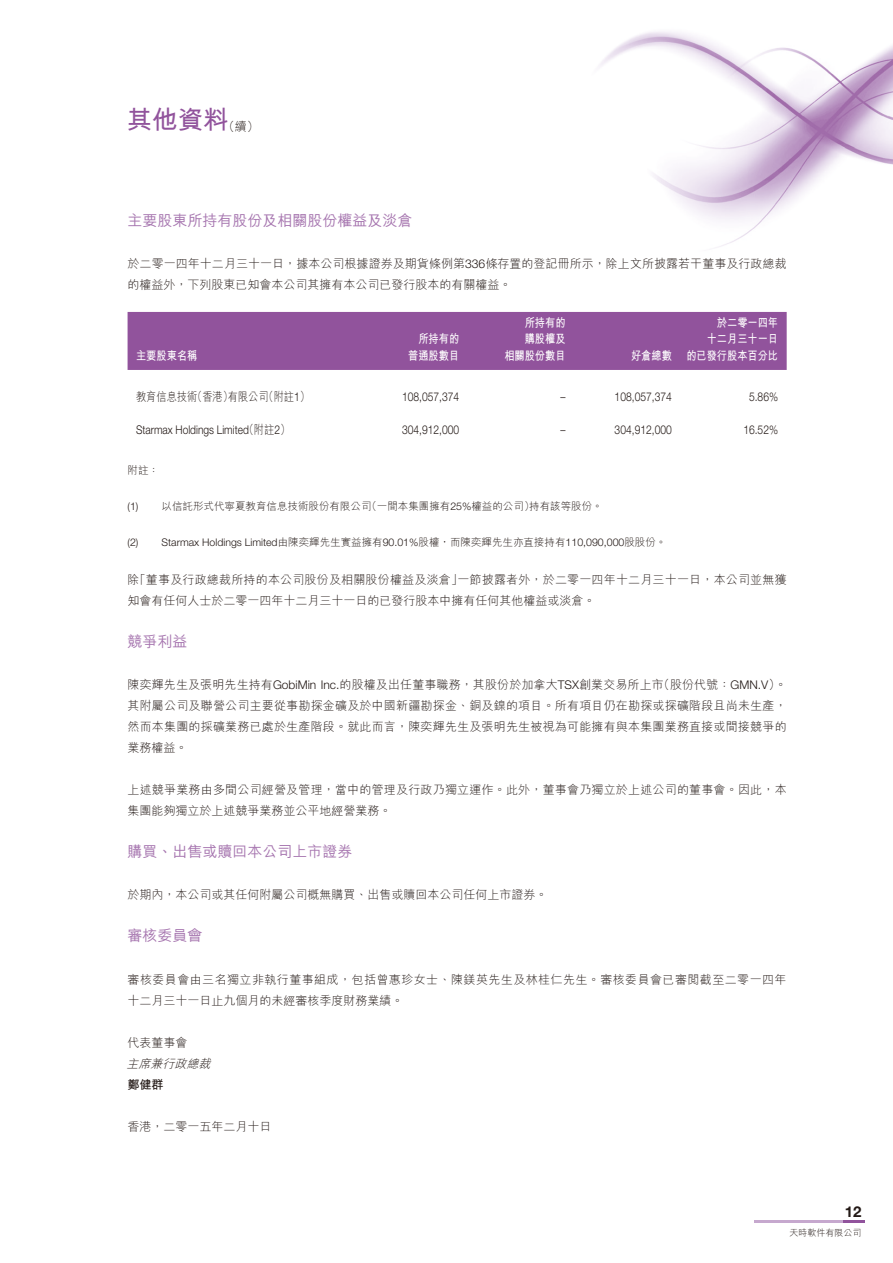
<style>
.page{position:relative;width:893px;height:1263px;background:#fff}
.page>*{position:absolute;margin:0;border:0;box-sizing:border-box;transform-origin:0 0}
.t1{font:25.5px "M Hei HK Bold E Ten B5 H";color:#91539c}
.t2{font:15px "M Hei HK Medium E Ten B5 H";color:#a675af}
.t3{font:700 15px "Helvetica Neue LT Std";color:#231916}
.t4{font:300 12.15px "Helvetica Neue LT Std";color:#231916;scale:.85 1}
.t5{font:12px/21px "M Hei HK Light E Ten B5 H";letter-spacing:.005em;color:#231916}
.t6{font:12px/21px "M Hei HK Light E Ten B5 H";letter-spacing:.035em;color:#231916}
.t7{font:12px/16.5px "M Hei HK Bold E Ten B5 H";color:#fff;text-align:right;scale:.85 1}
.t8{font:300 12px "Helvetica Neue LT Std";color:#231916;scale:.85 1}
.t9{font:12px "M Hei HK Light E Ten B5 H";letter-spacing:.005em;color:#231916;scale:.85 1}
.t10{font:italic 12px "M Hei HK Light E Ten B5 H";color:#231916}
.t11{font:12px "M Hei HK Bold E Ten B5 H";color:#231916}
.t12{font:300 10.5px "Helvetica Neue LT Std";color:#231916}
.t13{font:10.5px "M Hei HK Light E Ten B5 H";color:#231916}
.t14{font:9px "M Hei HK Light E Ten B5 H";color:#231916}
.s1{font-family:"M Hei HK Light E Ten B5 H";font-size:12px;color:#231916}
.s2{font-family:"Helvetica Neue LT Std";font-weight:300;font-size:12.15px}
.s3{font-size:12px}
.s4{font-family:"M Hei HK Light E Ten B5 H";font-weight:400}
.s5{font-size:12.15px}
.s6{font-family:"Helvetica Neue LT Std";font-weight:300}
.s7{font-family:"Helvetica Neue LT Std";font-weight:300;font-size:10.65px}
.s8{font-size:10.65px}
</style>
<div class="page">
<img style="left:600px;top:31px;width:293px;height:217px">
<hr style="left:754px;top:1220px;width:110px;height:3px;background:#c6a8ce">
<hr style="left:843px;top:1220px;width:22px;height:3px;background:#91539c">
<div style="left:128px;top:312px;width:659px;height:58px;background:#91539c"></div>
<h1 class="t1" style="left:127px;top:110px;width:133px">其他資料<span class="s1">（續）</span></h1>
<p class="t2" style="left:128px;top:215px;width:286px">主要股東所持有股份及相關股份權益及淡倉</p>
<p class="t5" style="left:128px;top:255px;width:661px">於二零一四年十二月三十一日，據本公司根據證券及期貨條例第<span class="s2">336</span>條存置的登記冊所示，除上文所披露若干董事及行政總裁的權益外，下列股東已知會本公司其擁有本公司已發行股本的有關權益。</p>
<p class="t7" style="left:136px;top:349px;width:74px">主要股東名稱</p>
<p class="t7" style="left:408px;top:332px;width:62px">所持有的普通股數目</p>
<p class="t7" style="left:504px;top:316px;width:74px">所持有的<br>購股權及<br>相關股份數目</p>
<p class="t7" style="left:631px;top:349px;width:50px">好倉總數</p>
<p class="t7" style="left:686px;top:316px;width:110px">於二零一四年<br>十二月三十一日<br>的已發行股本百分比</p>
<p class="t9" style="left:136px;top:392px;width:206px">教育信息技術（香港）有限公司（附註<span class="s2">1</span>）</p>
<p class="t4" style="left:402px;top:393px;width:69px">108<span class="s3">,</span>057<span class="s3">,</span>374</p>
<p class="t8" style="left:560px;top:393px;width:8px">–</p>
<p class="t4" style="left:615px;top:393px;width:69px">108<span class="s3">,</span>057<span class="s3">,</span>374</p>
<p class="t4" style="left:749px;top:393px;width:36px">5<span class="s3">.</span>86<span class="s3">%</span></p>
<p class="t8" style="left:136px;top:426px;width:183px">Starmax Holdings Limited<span class="s4">（附註</span><span class="s5">2</span><span class="s4">）</span></p>
<p class="t4" style="left:402px;top:426px;width:69px">304<span class="s3">,</span>912<span class="s3">,</span>000</p>
<p class="t8" style="left:560px;top:426px;width:8px">–</p>
<p class="t4" style="left:615px;top:426px;width:69px">304<span class="s3">,</span>912<span class="s3">,</span>000</p>
<p class="t4" style="left:743px;top:426px;width:42px">16<span class="s3">.</span>52<span class="s3">%</span></p>
<p class="t13" style="left:128px;top:466px;width:33px">附註：</p>
<p class="t13" style="left:128px;top:502px;width:477px"><span class="s6">(</span><span class="s7">1</span><span class="s6">)</span> 以信託形式代寧夏教育信息技術股份有限公司（一間本集團擁有<span class="s7">25</span><span class="s6">%</span>權益的公司）持有該等股份。</p>
<p class="t12" style="left:128px;top:538px;width:540px">(<span class="s8">2</span>) Starmax Holdings Limited<span class="s4">由陳奕輝先生實益擁有</span><span class="s8">90</span>.<span class="s8">01</span>%<span class="s4">股權，而陳奕輝先生亦直接持有</span><span class="s8">110</span>,<span class="s8">090</span>,<span class="s8">000</span><span class="s4">股股份。</span></p>
<p class="t5" style="left:128px;top:571px;width:661px">除「董事及行政總裁所持的本公司股份及相關股份權益及淡倉」一節披露者外，於二零一四年十二月三十一日，本公司並無獲知會有任何人士於二零一四年十二月三十一日的已發行股本中擁有任何其他權益或淡倉。</p>
<p class="t2" style="left:128px;top:636px;width:61px">競爭利益</p>
<p class="t5" style="left:128px;top:676px;width:661px;text-align:justify">陳奕輝先生及張明先生持有<span class="s6">GobiMin Inc.</span>的股權及出任董事職務，其股份於加拿大<span class="s6">TSX</span>創業交易所上市（股份代號：<span class="s6">GMN.V</span>）。其附屬公司及聯營公司主要從事勘探金礦及於中國新疆勘探金、銅及鎳的項目。所有項目仍在勘探或探礦階段且尚未生產，然而本集團的採礦業務已處於生產階段。就此而言，陳奕輝先生及張明先生被視為可能擁有與本集團業務直接或間接競爭的業務權益。</p>
<p class="t5" style="left:128px;top:781px;width:661px">上述競爭業務由多間公司經營及管理，當中的管理及行政乃獨立運作。此外，董事會乃獨立於上述公司的董事會。因此，本集團能夠獨立於上述競爭業務並公平地經營業務。</p>
<p class="t2" style="left:128px;top:846px;width:226px">購買、出售或贖回本公司上市證券</p>
<p class="t5" style="left:128px;top:886px;width:422px">於期內，本公司或其任何附屬公司概無購買、出售或贖回本公司任何上市證券。</p>
<p class="t2" style="left:128px;top:930px;width:76px">審核委員會</p>
<p class="t6" style="left:128px;top:970px;width:661px">審核委員會由三名獨立非執行董事組成，包括曾惠珍女士、陳鎂英先生及林桂仁先生。審核委員會已審閱截至二零一四年十二月三十一日止九個月的未經審核季度財務業績。</p>
<p class="t5" style="left:128px;top:1033px;width:61px">代表董事會</p>
<p class="t10" style="left:126px;top:1058px;width:89px">主席兼行政總裁</p>
<p class="t11" style="left:128px;top:1079px;width:37px">鄭健群</p>
<p class="t5" style="left:128px;top:1117px;width:146px">香港，二零一五年二月十日</p>
<p class="t3" style="left:845px;top:1206px;width:18px">12</p>
<p class="t14" style="left:789px;top:1229px;width:74px">天時軟件有限公司</p>
</div>
